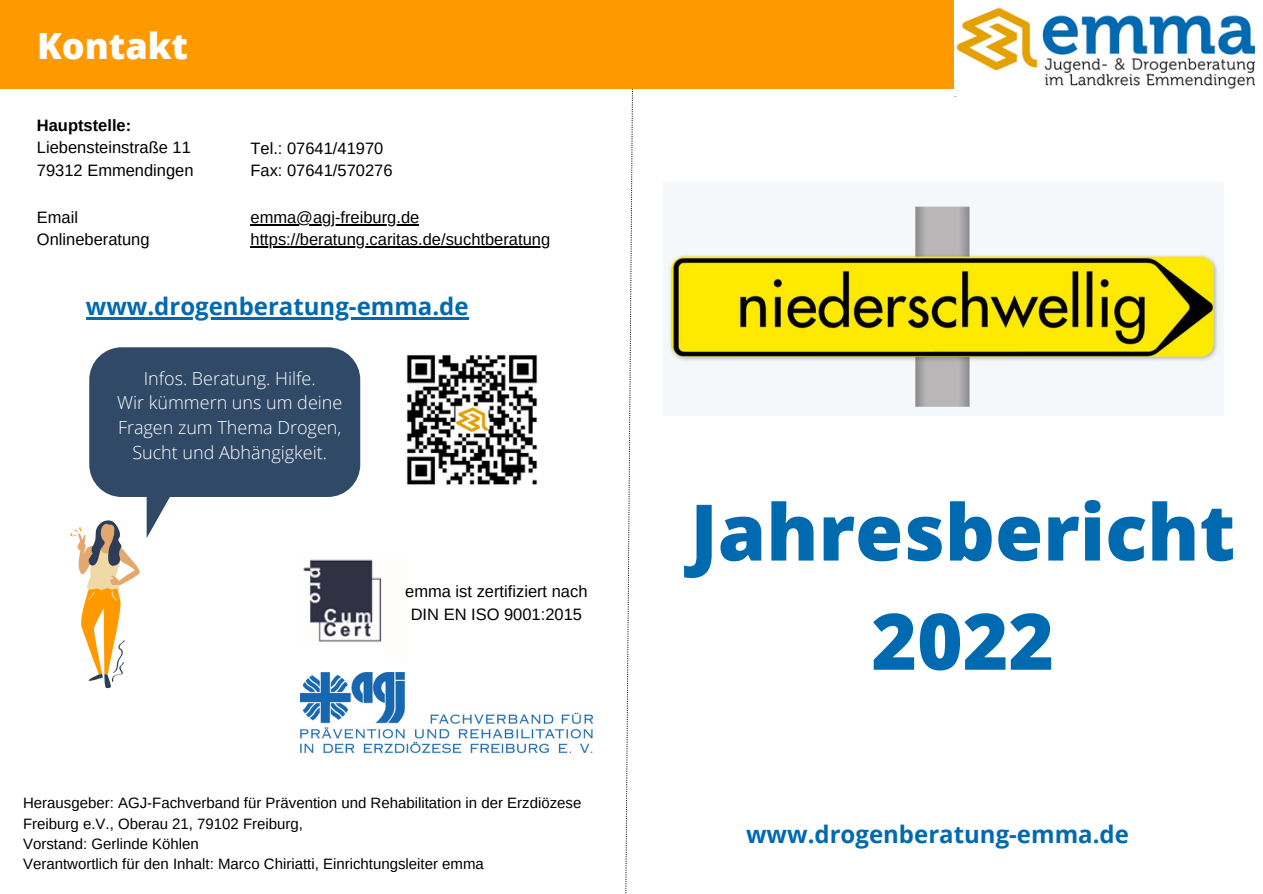
<style>
.page{position:relative;width:1263px;height:894px;background:#fff}
.page>*{position:absolute;margin:0;border:0;box-sizing:border-box;transform-origin:0 0}
.t1{font:800 78px/109.1px "Open Sans";color:#006ab0;text-align:center}
.t2{font:800 36px "Open Sans";color:#fff}
.t3{font:700 24px "Open Sans";color:#006ab0}
.t4{font:300 18px/24.8px "Open Sans";color:#fff;text-align:center}
.t5{font:16.5px/22.5px "Arimo";color:#000}
.t6{font:700 16.5px "Arimo";color:#000}
.t7{font:15px/20.2px "Arimo";color:#000}
</style>
<div class="page">
<svg style="left:625px;top:88px;width:9px;height:805px"></svg>
<div style="left:0;top:0;width:963px;height:88px;background:#f90"></div>
<img style="left:406px;top:355px;width:132px;height:130px">
<svg style="left:70px;top:527px;width:70px;height:161px"></svg>
<svg style="left:89px;top:347px;width:271px;height:191px;fill:#304967"></svg>
<img style="left:303px;top:559px;width:79px;height:83px">
<img style="left:954px;top:0;width:300px;height:97px">
<img style="left:664px;top:183px;width:560px;height:232px">
<img style="left:301px;top:672px;width:293px;height:82px">
<hr style="left:250px;top:224px;width:169px;height:1px;background:#000">
<hr style="left:250px;top:246px;width:300px;height:2px;background:#000">
<hr style="left:86px;top:317px;width:383px;height:3px;background:#006ab0">
<h2 class="t2" style="left:37px;top:20px;width:152px">Kontakt</h2>
<p class="t6" style="left:37px;top:116px;width:96px">Hauptstelle:</p>
<p class="t5" style="left:37px;top:136px;width:158px">Liebensteinstraße 11<br>79312 Emmendingen</p>
<p class="t5" style="left:37px;top:206px;width:114px">Email<br>Onlineberatung</p>
<p class="t5" style="left:250px;top:137px;width:144px">Tel.: 07641/41970<br>Fax: 07641/570276</p>
<p class="t5" style="left:250px;top:206px;width:301px">emma@agj-freiburg.de https://beratung.caritas.de/suchtberatung</p>
<h3 class="t3" style="left:86px;top:289px;width:384px">www.drogenberatung-emma.de</h3>
<p class="t4" style="left:117px;top:365px;width:227px">Infos. Beratung. Hilfe.<br>Wir kümmern uns um deine<br>Fragen zum Thema Drogen,<br>Sucht und Abhängigkeit.</p>
<p class="t5" style="left:405px;top:580px;width:184px;text-align:center">emma ist zertifiziert nach<br>DIN EN ISO 9001:2015</p>
<p class="t7" style="left:23px;top:792px;width:560px">Herausgeber: AGJ-Fachverband für Prävention und Rehabilitation in der Erzdiözese Freiburg e.V., Oberau 21, 79102 Freiburg,<br>Vorstand: Gerlinde Köhlen<br>Verantwortlich für den Inhalt: Marco Chiriatti, Einrichtungsleiter emma</p>
<h1 class="t1" style="left:690px;top:475px;width:546px">Jahresbericht<br>2022</h1>
<h3 class="t3" style="left:746px;top:816px;width:384px">www.drogenberatung-emma.de</h3>
</div>
